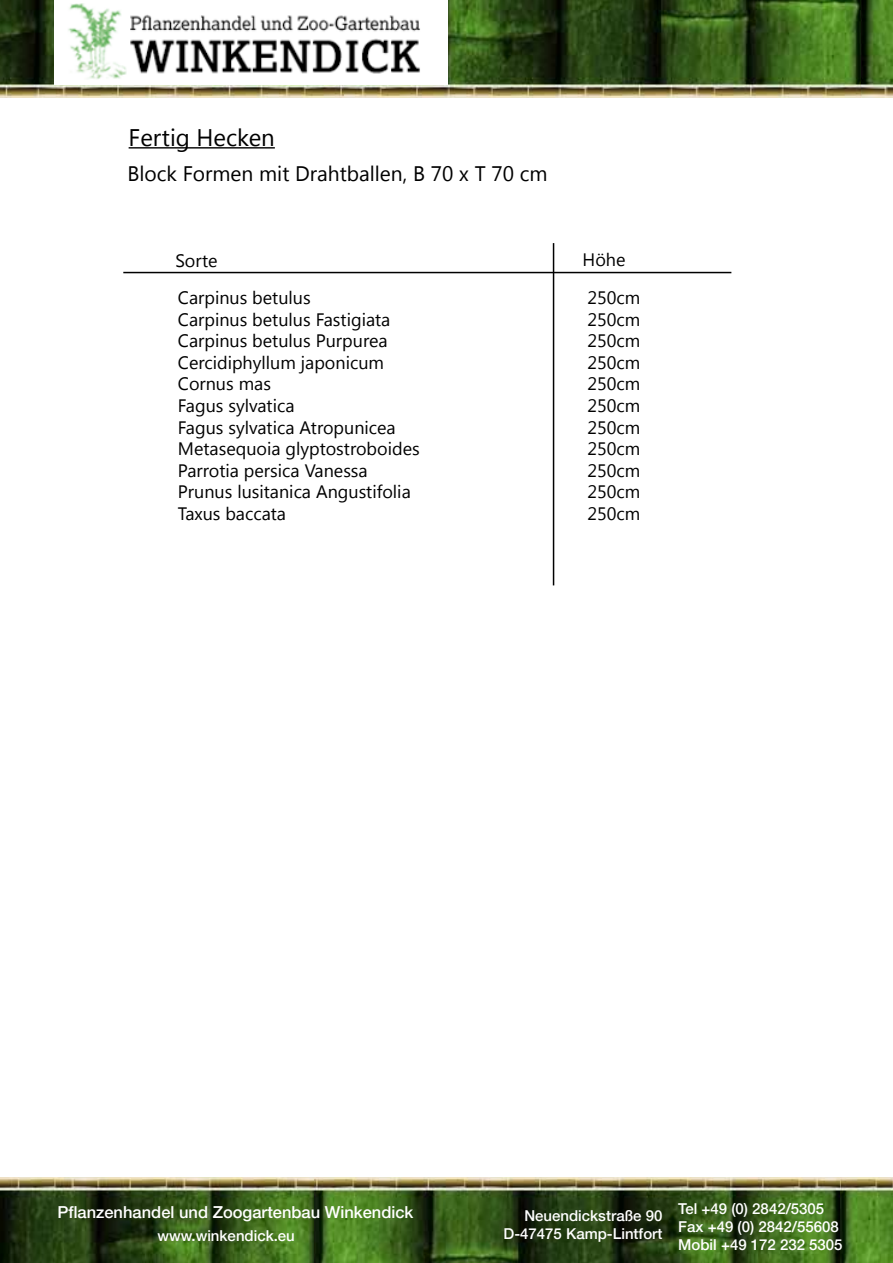
<style>
.page{position:relative;width:893px;height:1263px;background:#fff}
.page>*{position:absolute;margin:0;border:0;box-sizing:border-box;transform-origin:0 0}
.t1{font:24px "Segoe UI";color:#000}
.t2{font:21px "Segoe UI";color:#000}
.t3{font:18px/21.6px "Segoe UI";color:#000}
.t4{font:500 16.5px "Helvetica Neue LT";color:#fff}
.t5{font:500 15px/18px "Helvetica Neue LT";color:#fff;text-align:right}
</style>
<div class="page">
<img style="left:344px;top:0;width:518px;height:97px">
<img style="left:0;top:0;width:344px;height:97px">
<img style="left:862px;top:0;width:31px;height:97px">
<img style="left:54px;top:0;width:393px;height:84px">
<img style="left:840px;top:1177px;width:53px;height:86px">
<img style="left:0;top:1177px;width:315px;height:86px">
<img style="left:315px;top:1177px;width:525px;height:86px">
<hr style="left:123px;top:272px;width:608px;height:1px;background:#000">
<hr style="left:553px;top:243px;width:1px;height:342px;background:#000">
<hr style="left:129px;top:147px;width:146px;height:2px;background:#000">
<h1 class="t1" style="left:129px;top:121px;width:148px">Fertig Hecken</h1>
<p class="t2" style="left:127px;top:159px;width:422px">Block Formen mit Drahtballen, B 70 x T 70 cm</p>
<p class="t3" style="left:175px;top:249px;width:44px">Sorte</p>
<p class="t3" style="left:583px;top:248px;width:44px">Höhe</p>
<p class="t3" style="left:178px;top:286px;width:243px">Carpinus betulus<br>Carpinus betulus Fastigiata<br>Carpinus betulus Purpurea<br>Cercidiphyllum japonicum<br>Cornus mas<br>Fagus sylvatica<br>Fagus sylvatica Atropunicea<br>Metasequoia glyptostroboides<br>Parrotia persica Vanessa<br>Prunus lusitanica Angustifolia<br>Taxus baccata</p>
<p class="t3" style="left:587px;top:286px;width:54px;text-align:justify">250cm 250cm 250cm 250cm 250cm 250cm 250cm 250cm 250cm 250cm 250cm</p>
<p class="t4" style="left:57px;top:1203px;width:358px">Pflanzenhandel und Zoogartenbau Winkendick</p>
<p class="t5" style="left:157px;top:1226px;width:139px">www.winkendick.eu</p>
<p class="t5" style="left:504px;top:1207px;width:160px">Neuendickstraße 90<br>D-47475 Kamp-Lintfort</p>
<p class="t5" style="left:678px;top:1200px;width:166px;text-align:left">Tel +49 (0) 2842/5305<br>Fax +49 (0) 2842/55608<br>Mobil +49 172 232 5305</p>
</div>
